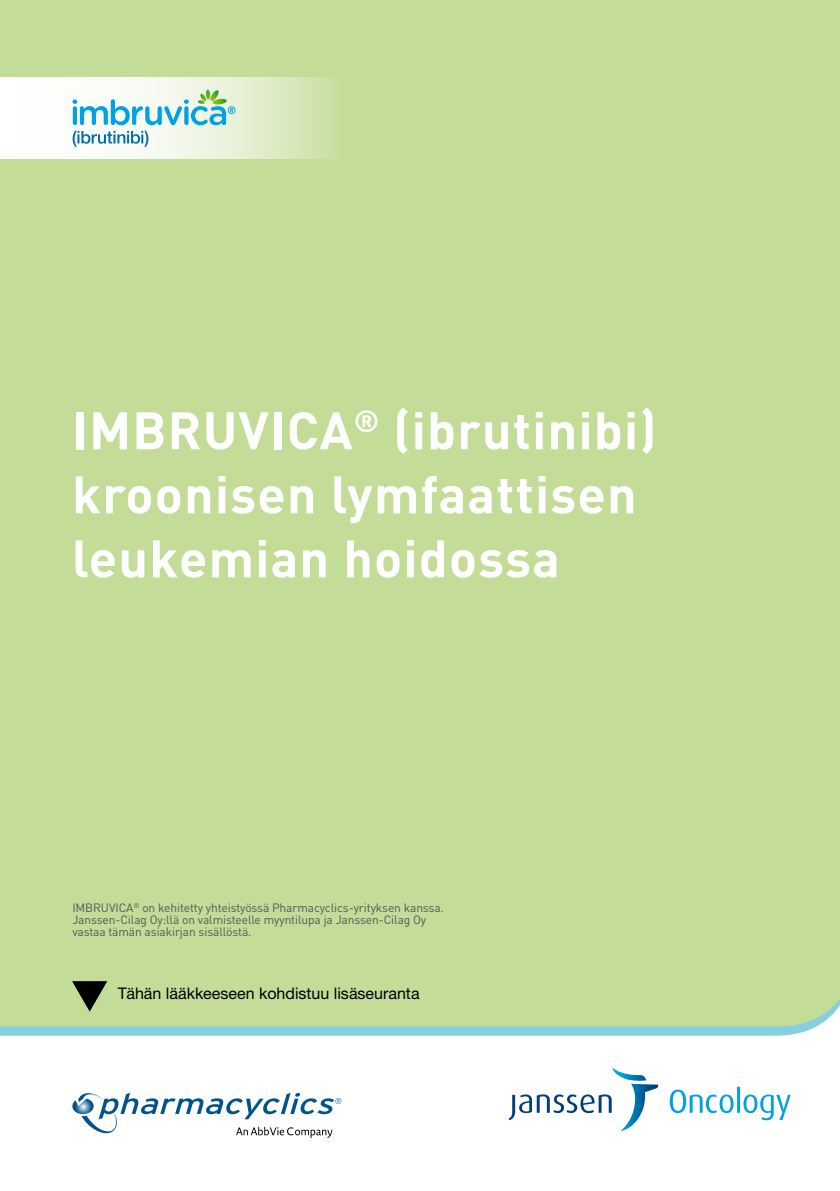
<style>
.page{position:relative;width:840px;height:1191px;background:#fff}
.page>*{position:absolute;margin:0;border:0;box-sizing:border-box;transform-origin:0 0}
.t1{font:700 52px/64px "DIN";letter-spacing:.02em;color:#fff}
.t2{font:16px "Helvetica Neue LT Std";color:#000}
.t3{font:12px/12px "DIN";letter-spacing:-.01em;color:#555756}
</style>
<div class="page">
<div style="left:0;top:0;width:839px;height:1026px;background:#c3dc98"></div>
<svg style="left:72px;top:1092px;width:269px;height:46px"></svg>
<svg style="left:0;top:77px;width:420px;height:82px"></svg>
<svg style="left:73px;top:131px;width:75px;height:15px"></svg>
<svg style="left:72px;top:90px;width:163px;height:35px"></svg>
<svg style="left:669px;top:1086px;width:121px;height:34px"></svg>
<svg style="left:508px;top:1067px;width:149px;height:64px"></svg>
<svg style="left:72px;top:981px;width:35px;height:30px"></svg>
<h1 class="t1" style="left:72px;top:396px;width:586px">IMBRUVICA<sup>®</sup> (ibrutinibi) kroonisen lymfaattisen leukemian hoidossa</h1>
<p class="t3" style="left:72px;top:901px;width:373px">IMBRUVICA<sup>®</sup> on kehitetty yhteistyössä Pharmacyclics-yrityksen kanssa.<br>Janssen-Cilag Oy:llä on valmisteelle myyntilupa ja Janssen-Cilag Oy vastaa tämän asiakirjan sisällöstä.</p>
<h2 class="t2" style="left:118px;top:984px;width:303px">Tähän lääkkeeseen kohdistuu lisäseuranta</h2>
</div>
